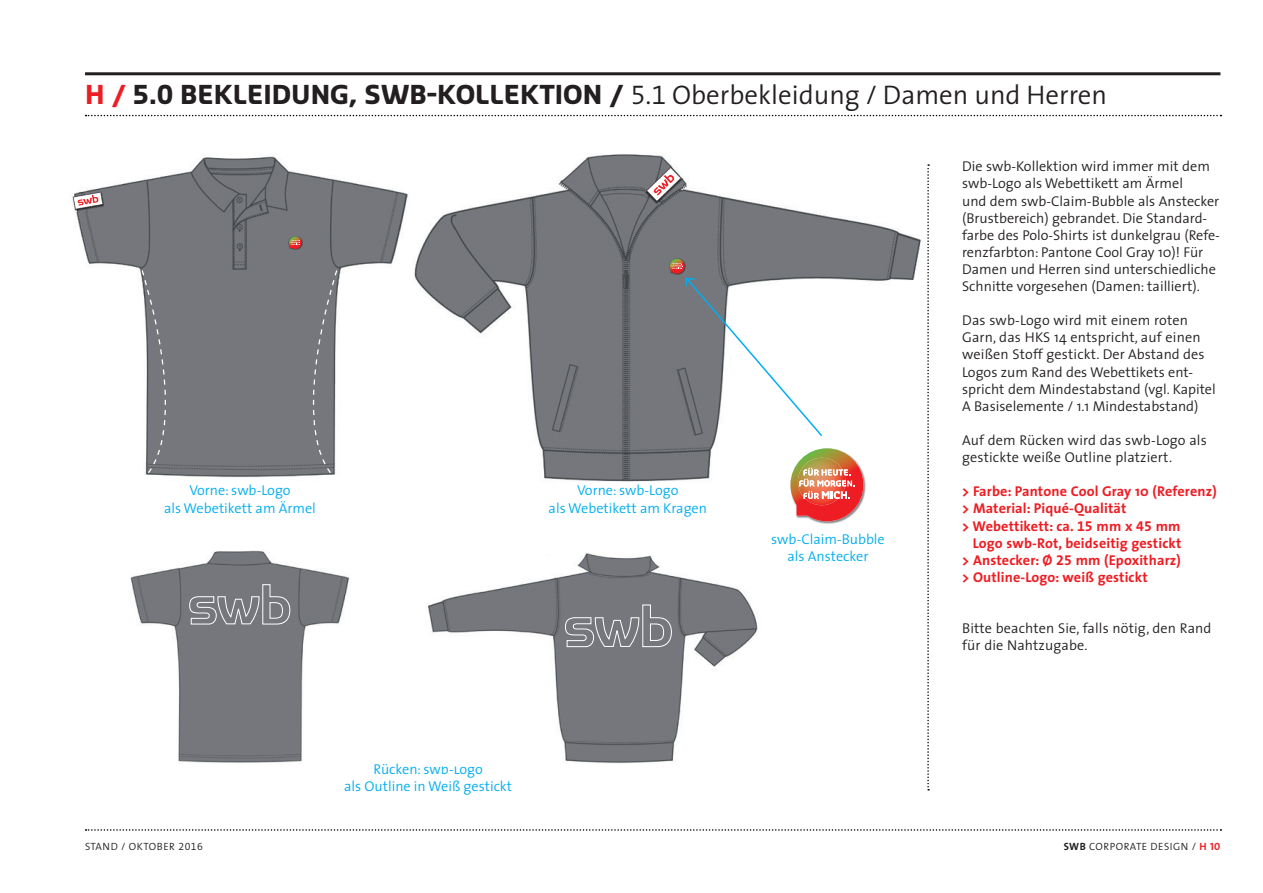
<style>
.page{position:relative;width:1263px;height:893px;background:#fff}
.page>*{position:absolute;margin:0;border:0;box-sizing:border-box;transform-origin:0 0}
.t1{font:700 25.5px "Sansa Pro";color:#231f20}
.t2{font:300 14.25px/17.1px "The Sans";color:#231f20}
.t3{font:700 14.25px "The Sans";letter-spacing:.01em;color:#ee1d23}
.t4{font:300 14.25px/17.1px "The Sans";color:#00aeef;text-align:center}
.t5{font:300 10.5px "The Sans";letter-spacing:.05em;color:#231f20}
.s1{color:#ee1d23}
.s2{font-family:"The Sans Semi Light Expert";font-weight:400;font-size:27px}
.s3{font-family:"The Sans";font-weight:300;font-size:27px}
.s4{font-family:"The Sans Bold Expert";font-weight:400}
.s5{font-family:"The Sans Semi Light Expert";font-weight:400}
.s6{font-weight:700}
.s7{font-weight:700;color:#ee1d23}
.s8{font-family:"The Sans Bold Caps";font-weight:400;color:#ee1d23}
</style>
<div class="page">
<svg style="left:86px;top:115px;width:1135px;height:1px"></svg>
<hr style="left:85px;top:72px;width:1135px;height:3px;background:#231f20">
<svg style="left:86px;top:829px;width:1135px;height:2px"></svg>
<svg style="left:927px;top:164px;width:2px;height:626px"></svg>
<img style="left:414px;top:154px;width:508px;height:328px">
<img style="left:669px;top:258px;width:16px;height:16px">
<img style="left:645px;top:167px;width:37px;height:37px">
<svg style="left:646px;top:167px;width:35px;height:35px"></svg>
<img style="left:130px;top:550px;width:220px;height:213px">
<svg style="left:189px;top:584px;width:101px;height:40px;background:#86888c"></svg>
<img style="left:75px;top:156px;width:333px;height:322px">
<svg style="left:289px;top:236px;width:13px;height:13px"></svg>
<img style="left:72px;top:192px;width:32px;height:19px">
<svg style="left:73px;top:192px;width:30px;height:17px"></svg>
<svg style="left:141px;top:269px;width:49px;height:205px;background:#828488"></svg>
<svg style="left:289px;top:269px;width:49px;height:205px;background:#7c7e82"></svg>
<img style="left:814px;top:448px;width:52px;height:76px">
<img style="left:790px;top:448px;width:73px;height:73px">
<svg style="left:670px;top:259px;width:154px;height:179px"></svg>
<img style="left:428px;top:552px;width:330px;height:212px">
<svg style="left:565px;top:605px;width:107px;height:42px;background:#86878c"></svg>
<h1 class="t1" style="left:85px;top:77px;width:1023px"><span class="s1">H /</span> 5.0 BEKLEIDUNG, SWB-KOLLEKTION / <span class="s2">5.1</span> <span class="s3">Oberbekleidung / Damen und Herren</span></h1>
<p class="t4" style="left:164px;top:482px;width:153px">Vorne: swb-Logo<br>als Webetikett am Ärmel</p>
<p class="t4" style="left:549px;top:482px;width:160px">Vorne: swb-Logo<br>als Webetikett am Kragen</p>
<p class="t4" style="left:771px;top:530px;width:115px">swb-Claim-Bubble als Anstecker</p>
<p class="t4" style="left:344px;top:760px;width:169px">Rücken: swb-Logo<br>als Outline in Weiß gestickt</p>
<p class="t2" style="left:962px;top:158px;width:259px">Die swb-Kollektion wird immer mit dem swb-Logo als Webettikett am Ärmel<br>und dem swb-Claim-Bubble als Anstecker (Brustbereich) gebrandet. Die Standard&shy;farbe des Polo-Shirts ist dunkelgrau (Refe&shy;renzfarbton: Pantone Cool Gray 10)! Für Damen und Herren sind unterschiedliche Schnitte vorgesehen (Damen: tailliert).</p>
<p class="t2" style="left:962px;top:311px;width:255px">Das swb-Logo wird mit einem roten Garn, das HKS 14 entspricht, auf einen weißen Stoff gestickt. Der Abstand des Logos zum Rand des Webettikets ent&shy;spricht dem Mindestabstand (vgl. Kapitel A Basiselemente / 1.1 Mindestabstand)</p>
<p class="t2" style="left:962px;top:431px;width:246px">Auf dem Rücken wird das swb-Logo als gestickte weiße Outline platziert.</p>
<p class="t3" style="left:962px;top:480px;width:256px">&gt; Farbe: Pantone Cool Gray 10 (Referenz)</p>
<p class="t3" style="left:962px;top:497px;width:166px">&gt; Material: Piqué-Qualität</p>
<p class="t3" style="left:962px;top:514px;width:220px">&gt; Webettikett: ca. <span class="s4">15</span> mm x <span class="s4">45</span> mm</p>
<p class="t3" style="left:973px;top:531px;width:210px">Logo swb-Rot, beidseitig gestickt</p>
<p class="t3" style="left:962px;top:548px;width:220px">&gt; Anstecker: Ø <span class="s4">25</span> mm (Epoxitharz)</p>
<p class="t3" style="left:962px;top:565px;width:187px">&gt; Outline-Logo: weiß gestickt</p>
<p class="t2" style="left:962px;top:619px;width:251px">Bitte beachten Sie, falls nötig, den Rand für die Nahtzugabe.</p>
<p class="t5" style="left:85px;top:838px;width:119px">STAND / OKTOBER <span class="s5">2016</span></p>
<p class="t5" style="left:1064px;top:838px;width:158px"><span class="s6">SWB</span> CORPORATE DESIGN / <span class="s7">H</span> <span class="s8">10</span></p>
</div>
